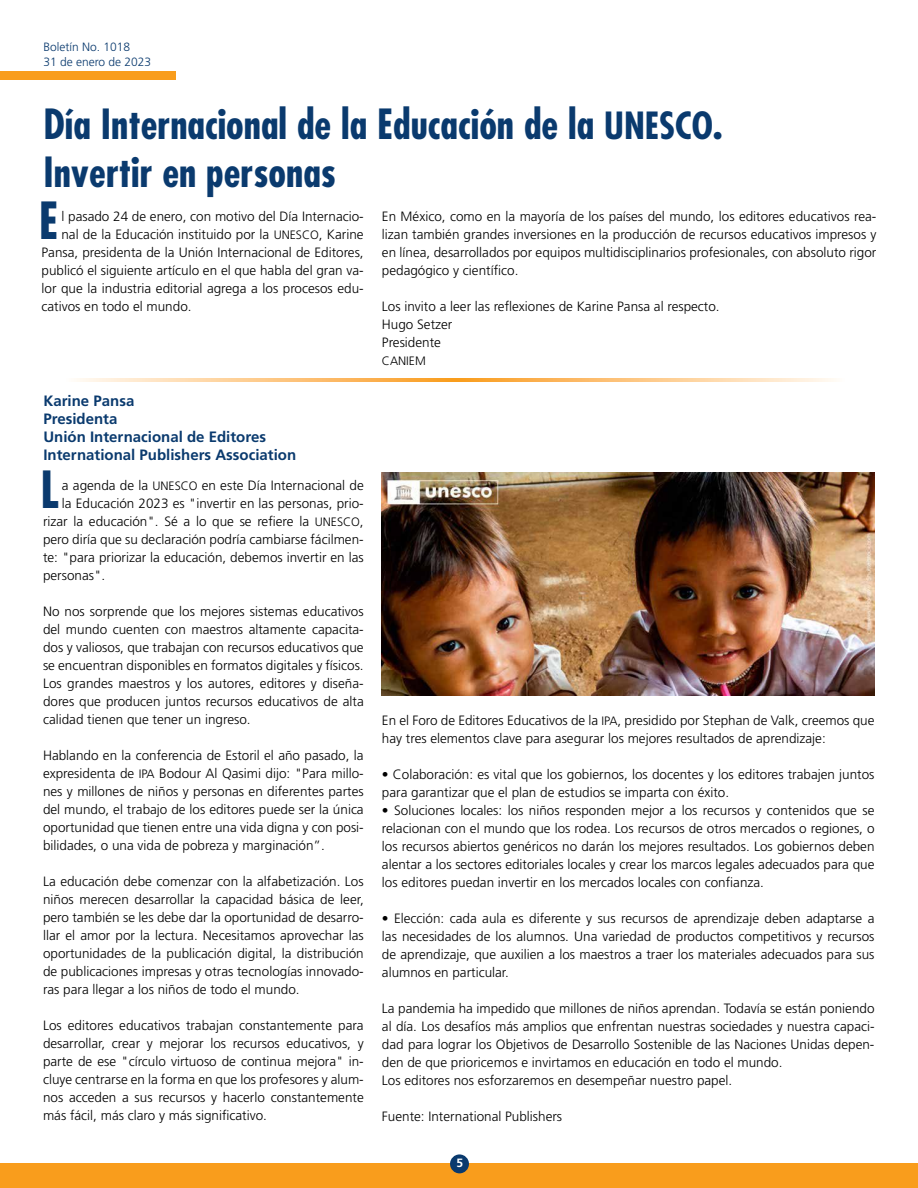
<style>
.page{position:relative;width:918px;height:1188px;background:#fff}
.page>*{position:absolute;margin:0;border:0;box-sizing:border-box;transform-origin:0 0}
.t1{font:700 condensed 49.8px "Futura Std";color:#0a3a6e}
.t2{font:700 condensed 40.5px/48px "Futura Std";color:#0a3a6e}
.t3{font:700 15px/18px "Frutiger";color:#0a3a6e}
.t4{font:300 13.5px/18px "Frutiger";color:#000;text-align:justify}
.t5{font:12.15px "Frutiger Light SC900";color:#000}
.t6{font:300 12px/15px "Frutiger";color:#0a3a6e}
.t7{font:700 12px "Frutiger";color:#fff}
.s1{font-family:"Futura Std Condensed Bold SC900";font-weight:400;font-stretch:normal;font-size:36.45px}
.s2{font-family:"Frutiger Light SC900";font-weight:400;font-size:12.15px}
</style>
<div class="page">
<div style="left:0;top:71px;width:175px;height:9px;background:#f99d1c"></div>
<div style="left:0;top:1164px;width:918px;height:24px;background:#f99d1c"></div>
<div style="left:450px;top:1154px;width:19px;height:19px;background:#0a3a6e;border-radius:50%"></div>
<img style="left:382px;top:472px;width:492px;height:223px">
<svg style="left:76px;top:378px;width:760px;height:4px;background:#fdc988"></svg>
<p class="t6" style="left:43px;top:39px;width:109px">Boletín No. 1018<br>31 de enero de 2023</p>
<h2 class="t2" style="left:43px;top:100px;width:681px">Día Internacional de la Educación de la <span class="s1">UNESCO</span>.<br>Invertir en personas</h2>
<h1 class="t1" style="left:39px;top:189px;width:21px">E</h1>
<p class="t4" style="left:61px;top:207px;width:304px">l pasado 24 de enero, con motivo del Día Internacio-</p>
<p class="t4" style="left:61px;top:225px;width:304px">nal de la Educación instituido por la <span class="s2">UNESCO</span>, Karine</p>
<p class="t4" style="left:42px;top:243px;width:324px">Pansa, presidenta de la Unión Internacional de Editores,</p>
<p class="t4" style="left:42px;top:261px;width:324px">publicó el siguiente artículo en el que habla del gran va-</p>
<p class="t4" style="left:42px;top:279px;width:324px">lor que la industria editorial agrega a los procesos edu-</p>
<p class="t4" style="left:42px;top:297px;width:152px">cativos en todo el mundo.</p>
<p class="t3" style="left:43px;top:392px;width:254px">Karine Pansa<br>Presidenta<br>Unión Internacional de Editores<br>International Publishers Association</p>
<h1 class="t1" style="left:40px;top:459px;width:20px">L</h1>
<p class="t4" style="left:62px;top:477px;width:303px">a agenda de la <span class="s2">UNESCO</span> en este Día Internacional de</p>
<p class="t4" style="left:62px;top:495px;width:303px">la Educación 2023 es "invertir en las personas, prio-</p>
<p class="t4" style="left:43px;top:513px;width:322px">rizar la educación". Sé a lo que se refiere la <span class="s2">UNESCO</span>,</p>
<p class="t4" style="left:43px;top:531px;width:322px">pero diría que su declaración podría cambiarse fácilmen-</p>
<p class="t4" style="left:43px;top:549px;width:322px">te: "para priorizar la educación, debemos invertir en las</p>
<p class="t4" style="left:43px;top:567px;width:64px">personas".</p>
<p class="t4" style="left:43px;top:603px;width:322px">No nos sorprende que los mejores sistemas educativos del mundo cuenten con maestros altamente capacita&shy;dos y valiosos, que trabajan con recursos educativos que se encuentran disponibles en formatos digitales y físicos.<br>Los grandes maestros y los autores, editores y diseña&shy;dores que producen juntos recursos educativos de alta calidad tienen que tener un ingreso.</p>
<p class="t4" style="left:43px;top:747px;width:322px">Hablando en la conferencia de Estoril el año pasado, la expresidenta de <span class="s2">IPA</span> Bodour Al Qasimi dijo: "Para millo&shy;nes y millones de niños y personas en diferentes partes del mundo, el trabajo de los editores puede ser la única oportunidad que tienen entre una vida digna y con posi&shy;bilidades, o una vida de pobreza y marginación”.</p>
<p class="t4" style="left:43px;top:873px;width:322px">La educación debe comenzar con la alfabetización. Los niños merecen desarrollar la capacidad básica de leer, pero también se les debe dar la oportunidad de desarro&shy;llar el amor por la lectura. Necesitamos aprovechar las oportunidades de la publicación digital, la distribución de publicaciones impresas y otras tecnologías innovado&shy;ras para llegar a los niños de todo el mundo.</p>
<p class="t4" style="left:43px;top:1017px;width:322px">Los editores educativos trabajan constantemente para desarrollar, crear y mejorar los recursos educativos, y parte de ese "círculo virtuoso de continua mejora" in&shy;cluye centrarse en la forma en que los profesores y alum&shy;nos acceden a sus recursos y hacerlo constantemente más fácil, más claro y más significativo.</p>
<p class="t4" style="left:382px;top:207px;width:496px">En México, como en la mayoría de los países del mundo, los editores educativos rea&shy;lizan también grandes inversiones en la producción de recursos educativos impresos y en línea, desarrollados por equipos multidisciplinarios profesionales, con absoluto rigor pedagógico y científico.</p>
<p class="t4" style="left:382px;top:297px;width:339px;text-align:left">Los invito a leer las reflexiones de Karine Pansa al respecto.<br>Hugo Setzer<br>Presidente</p>
<p class="t5" style="left:382px;top:353px;width:45px">CANIEM</p>
<p class="t4" style="left:382px;top:711px;width:494px">En el Foro de Editores Educativos de la <span class="s2">IPA</span>, presidido por Stephan de Valk, creemos que hay tres elementos clave para asegurar los mejores resultados de aprendizaje:</p>
<p class="t4" style="left:382px;top:765px;width:494px">• Colaboración: es vital que los gobiernos, los docentes y los editores trabajen juntos para garantizar que el plan de estudios se imparta con éxito.</p>
<p class="t4" style="left:382px;top:801px;width:494px">• Soluciones locales: los niños responden mejor a los recursos y contenidos que se relacionan con el mundo que los rodea. Los recursos de otros mercados o regiones, o los recursos abiertos genéricos no darán los mejores resultados. Los gobiernos deben alentar a los sectores editoriales locales y crear los marcos legales adecuados para que los editores puedan invertir en los mercados locales con confianza.</p>
<p class="t4" style="left:382px;top:909px;width:494px">• Elección: cada aula es diferente y sus recursos de aprendizaje deben adaptarse a las necesidades de los alumnos. Una variedad de productos competitivos y recursos de aprendizaje, que auxilien a los maestros a traer los materiales adecuados para sus alumnos en particular.</p>
<p class="t4" style="left:382px;top:999px;width:494px;text-align:left">La pandemia ha impedido que millones de niños aprendan. Todavía se están poniendo al día. Los desafíos más amplios que enfrentan nuestras sociedades y nuestra capaci&shy;dad para lograr los Objetivos de Desarrollo Sostenible de las Naciones Unidas depen&shy;den de que prioricemos e invirtamos en educación en todo el mundo.<br>Los editores nos esforzaremos en desempeñar nuestro papel.</p>
<p class="t4" style="left:382px;top:1107px;width:182px">Fuente: International Publishers</p>
<p class="t7" style="left:456px;top:1156px;width:8px">5</p>
</div>
